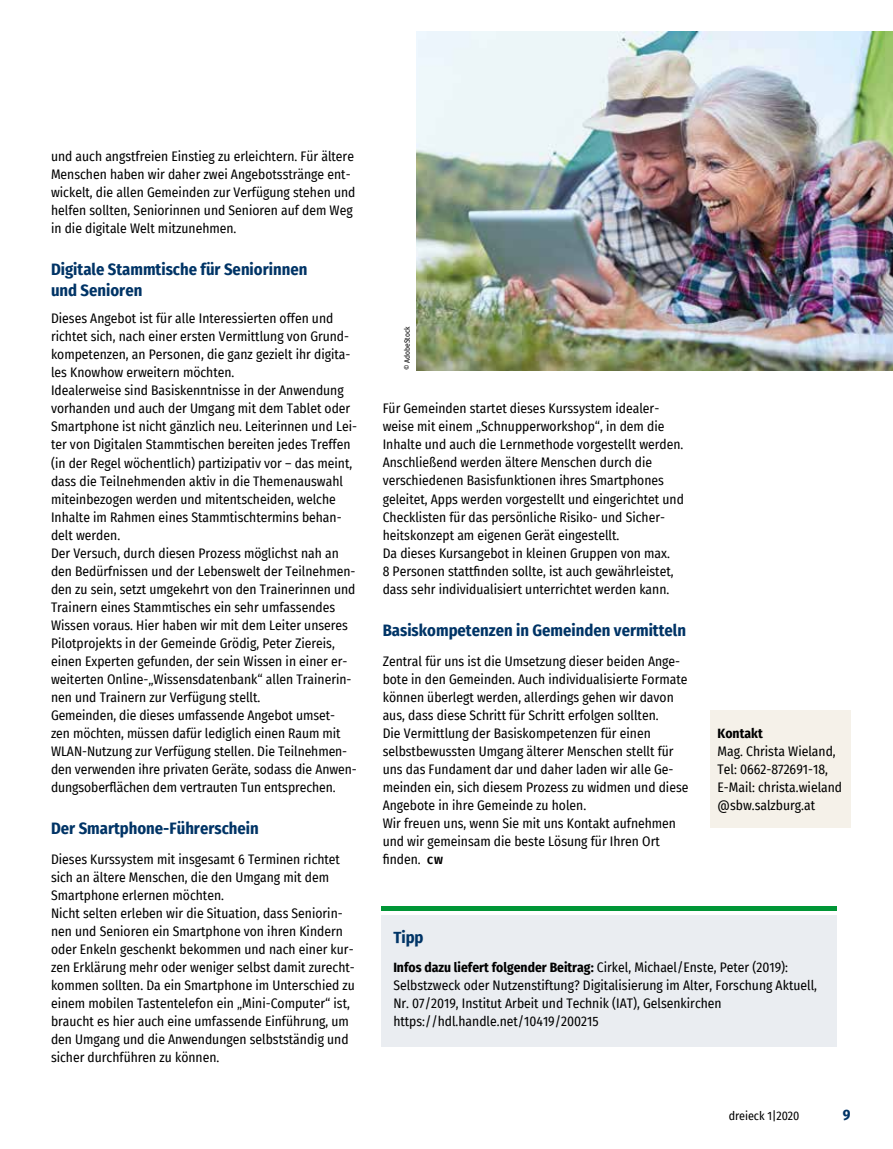
<style>
.page{position:relative;width:893px;height:1149px;background:#fff}
.page>*{position:absolute;margin:0;border:0;box-sizing:border-box;transform-origin:0 0}
.t1{font:700 16.5px/21px "Fira Sans Condensed";color:#003466}
.t2{font:700 15px "Fira Sans Condensed";color:#003466}
.t3{font:13.5px/18px "Fira Sans Condensed";color:#000}
.t4{font:700 13.5px "Fira Sans Condensed";color:#000}
.t5{font:12px "Fira Sans Condensed";color:#000}
.t6{font:7.5px "Fira Sans Condensed";color:#000}
.s1{font-family:"Fira Sans";font-weight:700;font-size:10.5px}
.s2{font-weight:700}
</style>
<div class="page">
<div style="left:710px;top:709px;width:140px;height:118px;background:#f5f1e9"></div>
<hr style="left:382px;top:906px;width:455px;height:4px;background:#009636">
<div style="left:382px;top:914px;width:455px;height:132px;background:#eaedf1"></div>
<img style="left:417px;top:32px;width:476px;height:338px">
<p class="t3" style="left:51px;top:147px;width:306px">und auch angstfreien Einstieg zu erleichtern. Für ältere Menschen haben wir daher zwei Angebotsstränge ent&shy;wickelt, die allen Gemeinden zur Verfügung stehen und helfen sollten, Seniorinnen und Senioren auf dem Weg in die digitale Welt mitzunehmen.</p>
<p class="t1" style="left:51px;top:258px;width:258px">Digitale Stammtische für Seniorinnen und Senioren</p>
<p class="t3" style="left:51px;top:309px;width:308px">Dieses Angebot ist für alle Interessierten offen und richtet sich, nach einer ersten Vermittlung von Grund&shy;kompetenzen, an Personen, die ganz gezielt ihr digita&shy;les Knowhow erweitern möchten.<br>Idealerweise sind Basiskenntnisse in der Anwendung vorhanden und auch der Umgang mit dem Tablet oder Smartphone ist nicht gänzlich neu. Leiterinnen und Lei&shy;ter von Digitalen Stammtischen bereiten jedes Treffen (in der Regel wöchentlich) partizipativ vor – das meint, dass die Teilnehmenden aktiv in die Themenauswahl miteinbezogen werden und mitentscheiden, welche Inhalte im Rahmen eines Stammtischtermins behan&shy;delt werden.<br>Der Versuch, durch diesen Prozess möglichst nah an den Bedürfnissen und der Lebenswelt der Teilnehmen&shy;den zu sein, setzt umgekehrt von den Trainerinnen und Trainern eines Stammtisches ein sehr umfassendes Wissen voraus. Hier haben wir mit dem Leiter unseres Pilotprojekts in der Gemeinde Grödig, Peter Ziereis, einen Experten gefunden, der sein Wissen in einer er&shy;weiterten Online-„Wissensdatenbank“ allen Trainerin&shy;nen und Trainern zur Verfügung stellt.<br>Gemeinden, die dieses umfassende Angebot umset&shy;zen möchten, müssen dafür lediglich einen Raum mit WLAN-Nutzung zur Verfügung stellen. Die Teilnehmen&shy;den verwenden ihre privaten Geräte, sodass die Anwen&shy;dungsoberflächen dem vertrauten Tun entsprechen.</p>
<p class="t1" style="left:51px;top:816px;width:209px">Der Smartphone-Führerschein</p>
<p class="t3" style="left:51px;top:849px;width:305px">Dieses Kurssystem mit insgesamt 6 Terminen richtet sich an ältere Menschen, die den Umgang mit dem Smartphone erlernen möchten.<br>Nicht selten erleben wir die Situation, dass Seniorin&shy;nen und Senioren ein Smartphone von ihren Kindern oder Enkeln geschenkt bekommen und nach einer kur&shy;zen Erklärung mehr oder weniger selbst damit zurecht&shy;kommen sollten. Da ein Smartphone im Unterschied zu einem mobilen Tastentelefon ein „Mini-Computer“ ist, braucht es hier auch eine umfassende Einführung, um den Umgang und die Anwendungen selbstständig und sicher durchführen zu können.</p>
<p class="t6" style="left:401px;top:370px;width:45px;rotate:-90deg">© AdobeStock</p>
<p class="t3" style="left:383px;top:399px;width:303px">Für Gemeinden startet dieses Kurssystem idealer&shy;weise mit einem „Schnupperworkshop“, in dem die Inhalte und auch die Lernmethode vorgestellt werden.<br>Anschließend werden ältere Menschen durch die verschiedenen Basisfunktionen ihres Smartphones geleitet, Apps werden vorgestellt und eingerichtet und Checklisten für das persönliche Risiko- und Sicher&shy;heitskonzept am eigenen Gerät eingestellt.<br>Da dieses Kursangebot in kleinen Gruppen von max.<br>8 Personen stattfinden sollte, ist auch gewährleistet, dass sehr individualisiert unterrichtet werden kann.</p>
<p class="t1" style="left:383px;top:618px;width:305px">Basiskompetenzen in Gemeinden vermitteln</p>
<p class="t3" style="left:383px;top:651px;width:307px">Zentral für uns ist die Umsetzung dieser beiden Ange&shy;bote in den Gemeinden. Auch individualisierte Formate können überlegt werden, allerdings gehen wir davon aus, dass diese Schritt für Schritt erfolgen sollten.<br>Die Vermittlung der Basiskompetenzen für einen selbstbewussten Umgang älterer Menschen stellt für uns das Fundament dar und daher laden wir alle Ge&shy;meinden ein, sich diesem Prozess zu widmen und diese Angebote in ihre Gemeinde zu holen.<br>Wir freuen uns, wenn Sie mit uns Kontakt aufnehmen und wir gemeinsam die beste Lösung für Ihren Ort finden. <span class="s1">CW</span></p>
<p class="t4" style="left:718px;top:721px;width:47px">Kontakt</p>
<p class="t3" style="left:718px;top:741px;width:126px">Mag. Christa Wieland,<br>Tel: 0662-872691-18,<br>E-Mail: christa.wieland @sbw.salzburg.at</p>
<p class="t1" style="left:393px;top:925px;width:32px">Tipp</p>
<p class="t3" style="left:393px;top:957px;width:425px"><span class="s2">Infos dazu liefert folgender Beitrag:</span> Cirkel, Michael/Enste, Peter (2019):<br>Selbstzweck oder Nutzenstiftung? Digitalisierung im Alter, Forschung Aktuell, Nr. 07/2019, Institut Arbeit und Technik (IAT), Gelsenkirchen https://hdl.handle.net/10419/200215</p>
<p class="t5" style="left:729px;top:1106px;width:72px">dreieck 1|2020</p>
<p class="t2" style="left:843px;top:1102px;width:9px">9</p>
</div>
